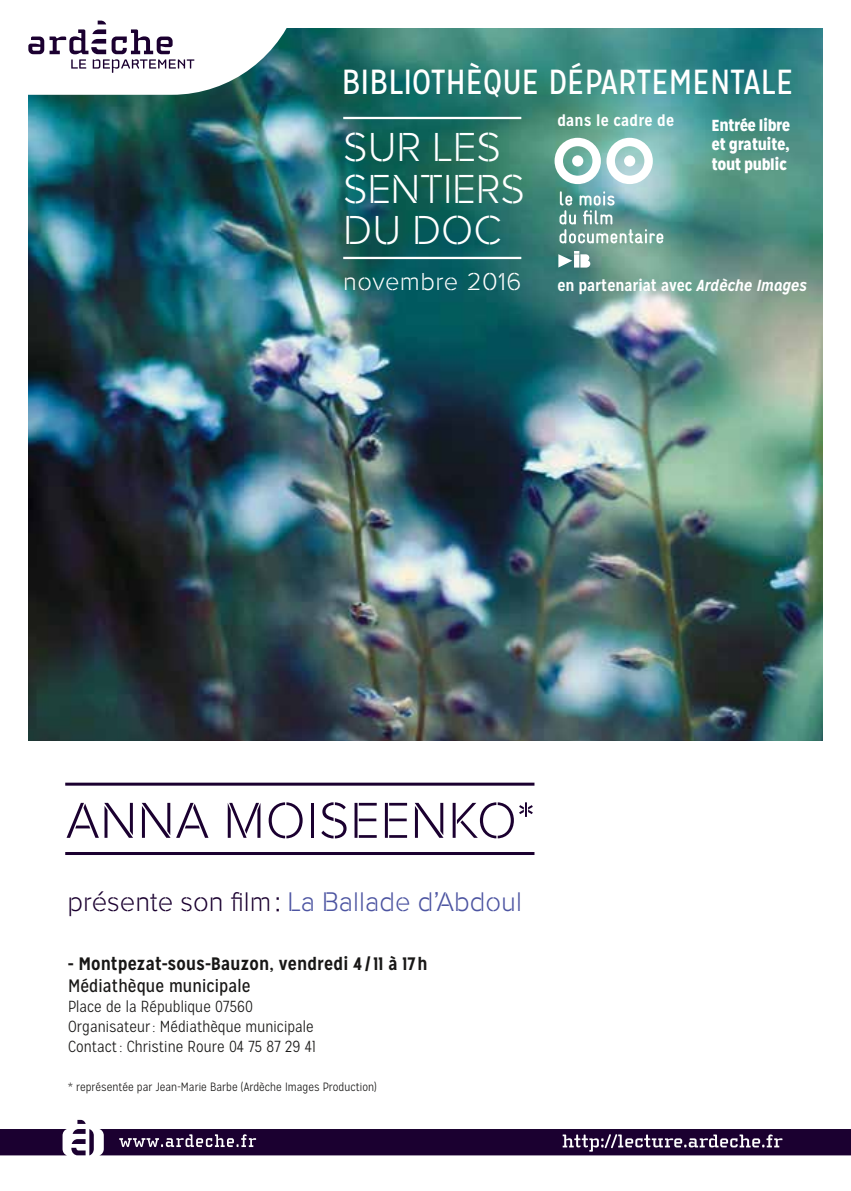
<style>
.page{position:relative;width:851px;height:1191px;background:#fff}
.page>*{position:absolute;margin:0;border:0;box-sizing:border-box;transform-origin:0 0}
.t1{font:52.4px "Rafale RU";letter-spacing:.015em;color:#1b0030}
.t2{font:42px/41.8px "Rafale RU";letter-spacing:-.005em;color:#fff}
.t3{font:34.8px "Mission Gothic";color:#fff}
.t4{font:28px "Rafale RU";color:#4c54a1}
.t5{font:25.6px "Rafale RU";letter-spacing:.015em;color:#fff}
.t6{font:700 18px "Mission Gothic";letter-spacing:.005em;color:#181716}
.t7{font:18px "Mission Gothic";letter-spacing:.005em;color:#181716}
.t8{font:300 16px/20px "Mission Gothic";letter-spacing:.005em;color:#181716}
.t9{font:700 16px "Mission Gothic";letter-spacing:-.005em;color:#fff}
.t10{font:900 16px/19.2px "Mission Gothic";letter-spacing:.01em;color:#fff;text-align:justify}
.t11{font:300 12px "Mission Gothic";letter-spacing:.005em;color:#181716}
.s1{font-style:italic}
.s2{color:#1b0030}
</style>
<div class="page">
<img style="left:28px;top:28px;width:794px;height:712px">
<svg style="left:28px;top:20px;width:271px;height:75px"></svg>
<hr style="left:65px;top:782px;width:469px;height:3px;background:#1b0030">
<hr style="left:65px;top:852px;width:469px;height:3px;background:#1b0030">
<svg style="left:606px;top:138px;width:46px;height:46px"></svg>
<svg style="left:554px;top:138px;width:46px;height:46px"></svg>
<div style="left:624px;top:155px;width:11px;height:11px;background:#fff;border-radius:50%"></div>
<div style="left:572px;top:155px;width:11px;height:11px;background:#fff;border-radius:50%"></div>
<svg style="left:559px;top:191px;width:104px;height:52px;background:#82afac"></svg>
<svg style="left:558px;top:251px;width:34px;height:16px"></svg>
<hr style="left:343px;top:257px;width:178px;height:2px;background:#fff">
<hr style="left:343px;top:117px;width:178px;height:2px;background:#fff">
<svg style="left:0;top:1119px;width:850px;height:36px"></svg>
<h3 class="t3" style="left:342px;top:61px;width:453px">BIBLIOTHÈQUE DÉPARTEMENTALE</h3>
<h2 class="t2" style="left:343px;top:127px;width:183px">SUR LES<br>SENTIERS<br>DU DOC</h2>
<h3 class="t5" style="left:343px;top:267px;width:179px">novembre 2016</h3>
<p class="t9" style="left:557px;top:111px;width:118px">dans le cadre de</p>
<p class="t10" style="left:711px;top:116px;width:80px">Entrée libre et gratuite, tout public</p>
<p class="t9" style="left:557px;top:275px;width:251px">en partenariat avec <span class="s1">Ardèche Images</span></p>
<h1 class="t1" style="left:66px;top:791px;width:470px">ANNA MOISEENKO*</h1>
<h3 class="t4" style="left:67px;top:886px;width:456px"><span class="s2">présente son film:</span> La Ballade d’Abdoul</h3>
<p class="t6" style="left:68px;top:952px;width:361px">- Montpezat-sous-Bauzon, vendredi 4 /11 à 17h</p>
<p class="t7" style="left:68px;top:974px;width:184px">Médiathèque municipale</p>
<p class="t8" style="left:68px;top:996px;width:250px">Place de la République 07560<br>Organisateur: Médiathèque municipale<br>Contact: Christine Roure 04 75 87 29 41</p>
<p class="t11" style="left:68px;top:1080px;width:310px">* représentée par Jean-Marie Barbe (Ardèche Images Production)</p>
</div>
